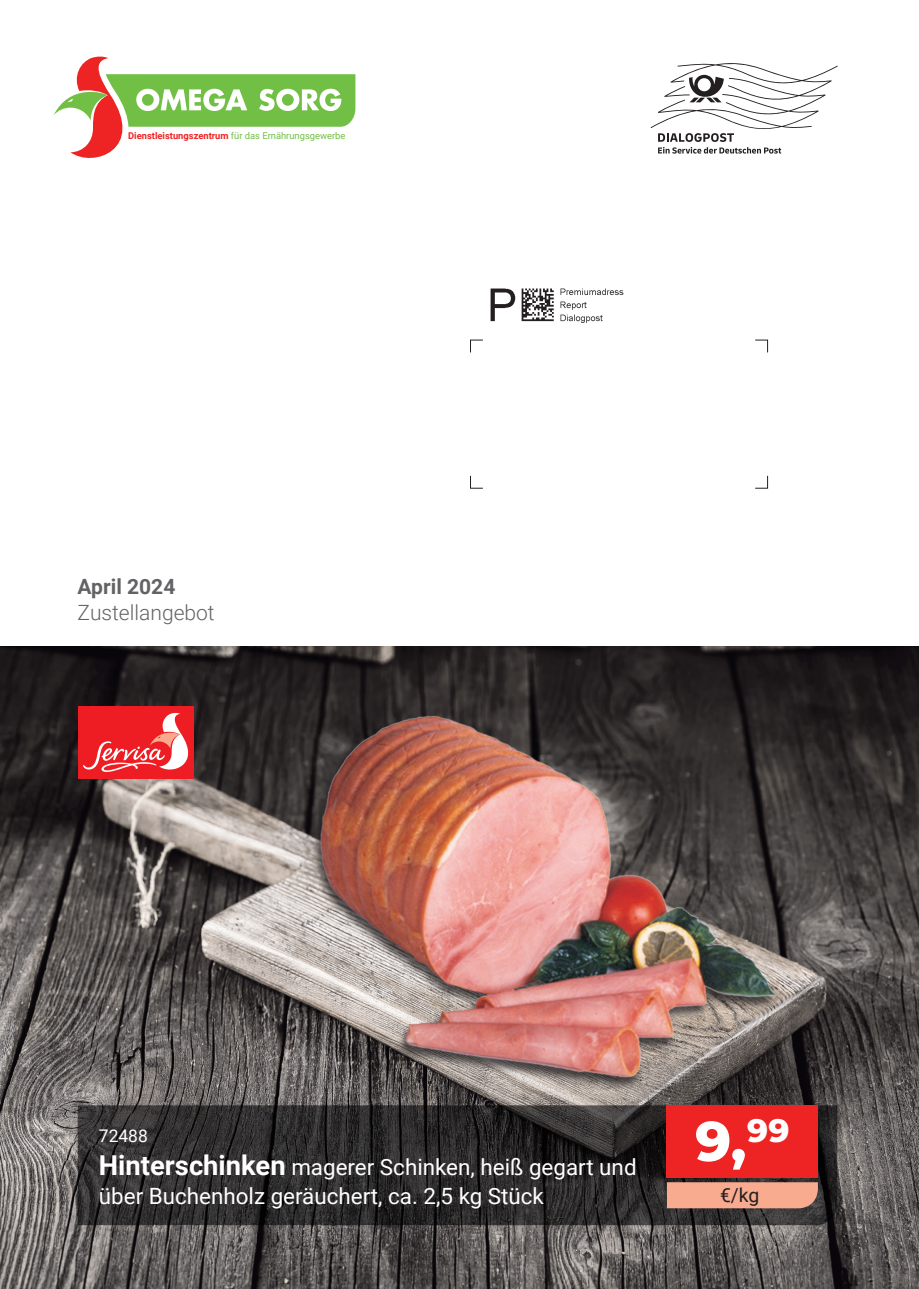
<style>
.page{position:relative;width:919px;height:1289px;background:#fff}
.page>*{position:absolute;margin:0;border:0;box-sizing:border-box;transform-origin:0 0}
.t1{font:800 55.65px "Montserrat";color:#fff}
.t2{font:22.35px/28.7px "Roboto";color:#fff}
.t3{font:300 21px "Roboto";color:#636366}
.t4{font:700 21px "Roboto";color:#636366}
.t5{font:19.35px "Roboto";color:#231f20}
.t6{font:17.4px "Roboto";color:#fff}
.t7{font:9.3px "Roboto";color:#71bf44}
.s1{font-weight:700;color:#ee2323}
.s2{font-weight:700;font-size:27.45px}
</style>
<div class="page">
<svg style="left:54px;top:56px;width:301px;height:102px"></svg>
<svg style="left:470px;top:339px;width:13px;height:14px"></svg>
<svg style="left:470px;top:475px;width:13px;height:14px"></svg>
<svg style="left:755px;top:339px;width:13px;height:14px"></svg>
<svg style="left:755px;top:475px;width:13px;height:14px"></svg>
<svg style="left:650px;top:63px;width:187px;height:91px"></svg>
<img style="left:490px;top:288px;width:134px;height:35px">
<img style="left:0;top:646px;width:918px;height:642px">
<div style="left:78px;top:706px;width:115px;height:72px;background:#ee1d23"></div>
<svg style="left:83px;top:712px;width:106px;height:60px"></svg>
<img style="left:264px;top:693px;width:537px;height:412px">
<svg style="left:78px;top:1105px;width:759px;height:120px;background:#2b2929"></svg>
<div style="left:666px;top:1182px;width:151px;height:26px;background:#f8ab8f"></div>
<div style="left:666px;top:1105px;width:151px;height:72px;background:#ee2323"></div>
<p class="t7" style="left:128px;top:129px;width:219px"><span class="s1">Dienstleistungszentrum</span> für das Ernährungsgewerbe</p>
<p class="t4" style="left:78px;top:572px;width:99px">April 2024</p>
<p class="t3" style="left:78px;top:597px;width:138px">Zustellangebot</p>
<p class="t6" style="left:99px;top:1123px;width:50px">72488</p>
<p class="t2" style="left:99px;top:1152px;width:539px"><span class="s2">Hinterschinken</span> magerer Schinken, heiß gegart und über Buchenholz geräuchert, ca. 2,5 kg Stück</p>
<h1 class="t1" style="left:695px;top:1100px;width:96px">9,<sup>99</sup></h1>
<p class="t5" style="left:720px;top:1181px;width:41px">€/kg</p>
</div>
